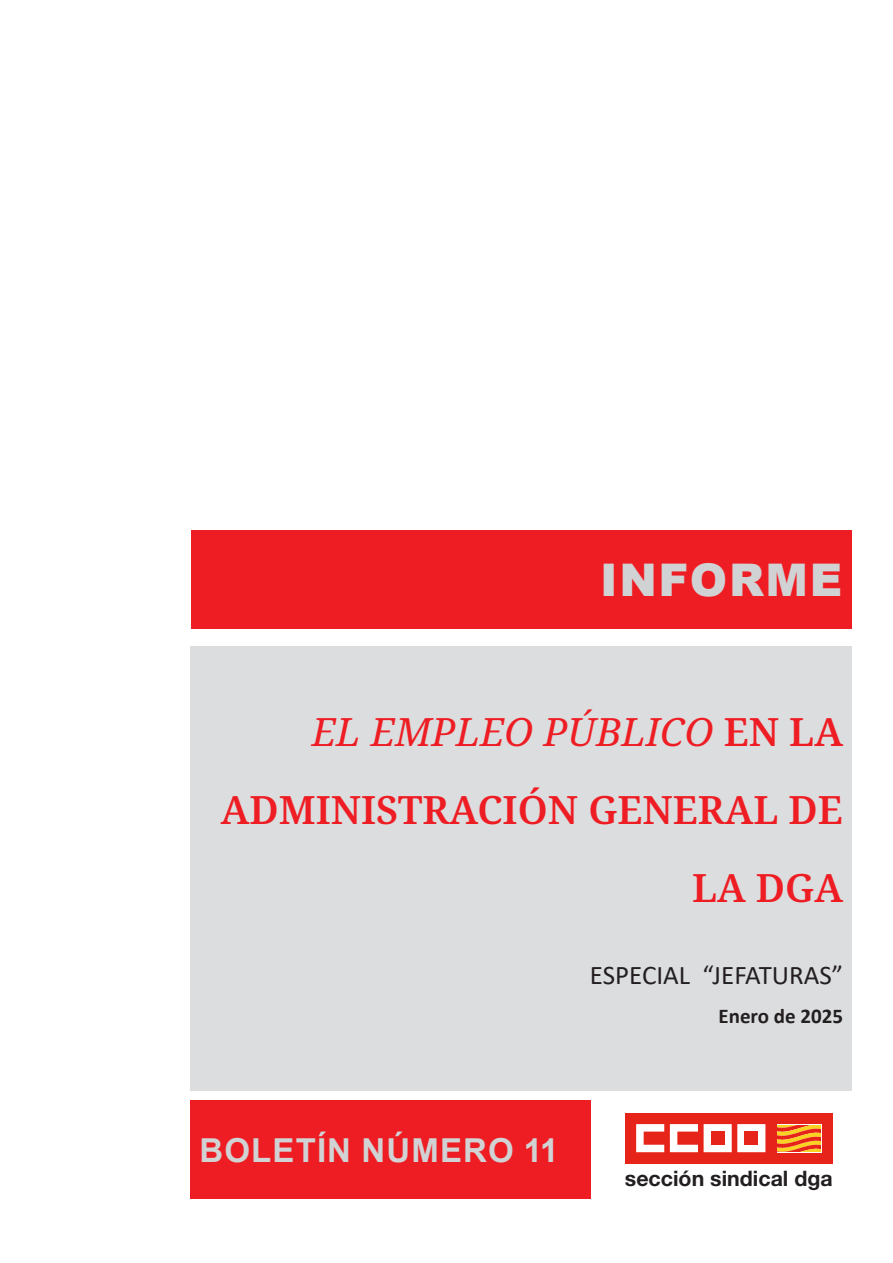
<style>
.page{position:relative;width:893px;height:1263px;background:#fff}
.page>*{position:absolute;margin:0;border:0;box-sizing:border-box;transform-origin:0 0}
.t1{font:900 45px "Arial";letter-spacing:.035em;color:#d1d2d4}
.t2{font:600 39px/78px "Noto Serif";color:#ee1d23;text-align:right}
.t3{font:italic 600 39px "Noto Serif";color:#ee1d23}
.t4{font:700 33px "Arial";letter-spacing:.035em;color:#d1d2d4}
.t5{font:27px "Calibri";color:#231f20}
.t6{font:700 21.3px "Helvetica Neue";color:#231f20}
.t7{font:700 21px "Calibri";color:#231f20}
.s1{font-style:normal}
</style>
<div class="page">
<div style="left:191px;top:530px;width:660px;height:99px;background:#ee1d23"></div>
<div style="left:190px;top:1100px;width:401px;height:99px;background:#ee1d23"></div>
<div style="left:625px;top:1113px;width:208px;height:50px;background:#e72419"></div>
<svg style="left:636px;top:1124px;width:28px;height:28px"></svg>
<svg style="left:670px;top:1124px;width:28px;height:28px"></svg>
<svg style="left:704px;top:1124px;width:61px;height:28px"></svg>
<svg style="left:777px;top:1124px;width:45px;height:28px"></svg>
<svg style="left:778px;top:1125px;width:43px;height:26px"></svg>
<div style="left:711px;top:1131px;width:13px;height:14px;background:#e72419"></div>
<div style="left:745px;top:1132px;width:13px;height:13px;background:#e72419"></div>
<div style="left:190px;top:646px;width:661px;height:445px;background:#dcdddf"></div>
<p class="t1" style="left:600px;top:547px;width:243px">INFORME</p>
<p class="t3" style="left:312px;top:705px;width:533px">EL EMPLEO PÚBLICO <span class="s1">EN LA</span></p>
<p class="t2" style="left:221px;top:772px;width:624px">ADMINISTRACIÓN GENERAL DE<br>LA DGA</p>
<p class="t5" style="left:590px;top:956px;width:255px">ESPECIAL “JEFATURAS”</p>
<p class="t7" style="left:718px;top:1001px;width:126px">Enero de 2025</p>
<p class="t4" style="left:199px;top:1127px;width:361px">BOLETÍN NÚMERO 11</p>
<p class="t6" style="left:625px;top:1161px;width:209px">sección sindical dga</p>
</div>
